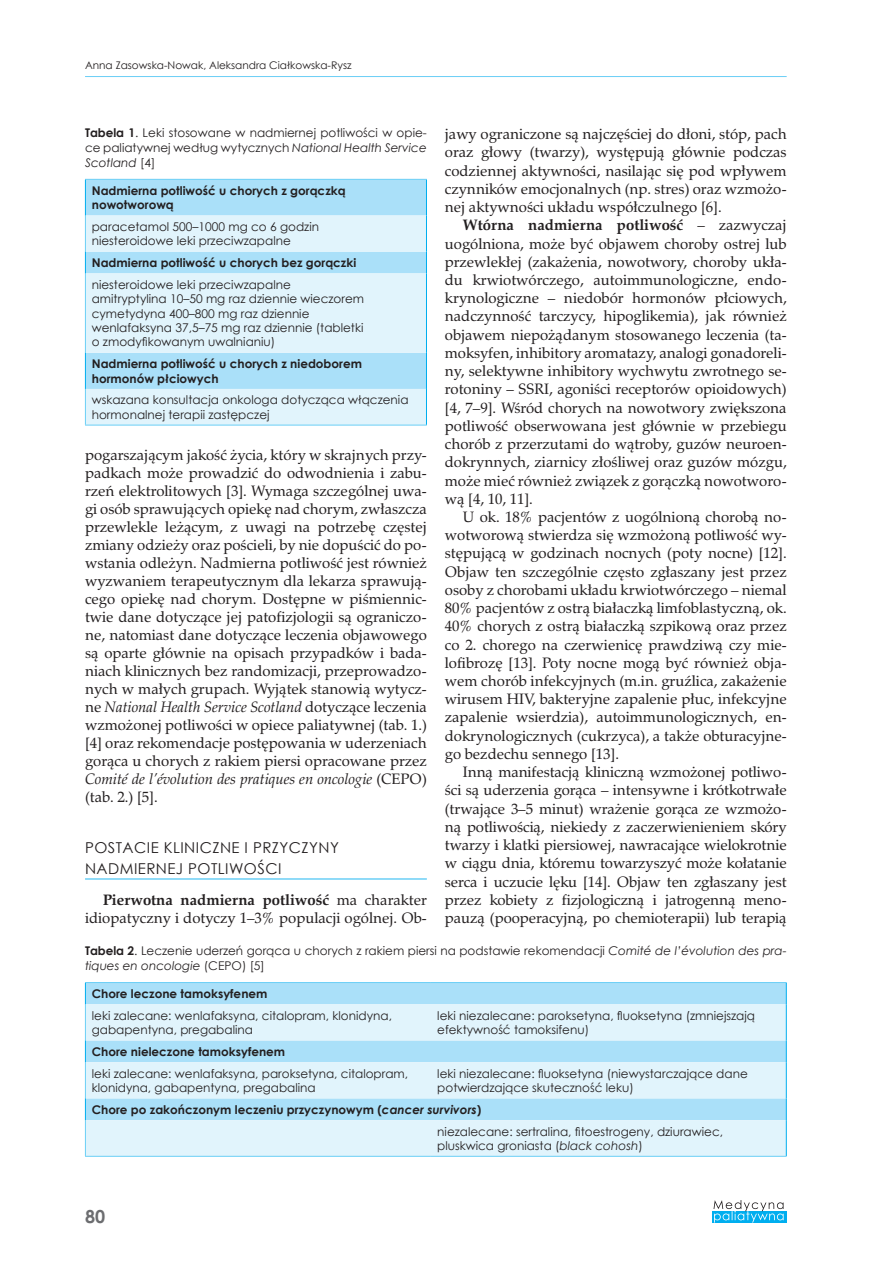
<style>
.page{position:relative;width:893px;height:1263px;background:#fff}
.page>*{position:absolute;margin:0;border:0;box-sizing:border-box;transform-origin:0 0}
.t1{font:700 18px "Century Gothic";color:#6c6d70}
.t2{font:15px/18.3px "Zapf Calligr PL";color:#231f20;text-align:justify}
.t3{font:15px/21px "Century Gothic";letter-spacing:.03em;color:#231f20}
.t4{font:12px/14.4px "Century Gothic";color:#231f20}
.t5{font:700 12px/14.4px "Century Gothic";color:#231f20}
.t6{font:10.5px "Century Gothic";color:#231f20}
.s1{font-weight:700}
.s2{font-style:italic}
.s3{font-weight:700;font-style:italic}
</style>
<div class="page">
<hr style="left:85px;top:76px;width:702px;height:1px;background:#6bcff6">
<div style="left:712px;top:1211px;width:75px;height:11px;background:#00aeef"></div>
<svg style="left:713px;top:1200px;width:71px;height:22px"></svg>
<hr style="left:85px;top:878px;width:342px;height:2px;background:#6bcff6">
<div style="left:86px;top:180px;width:340px;height:35px;background:#aae0f9"></div>
<svg style="left:86px;top:215px;width:340px;height:210px;background:#d1eefb"></svg>
<hr style="left:85px;top:179px;width:342px;height:1px;background:#6bcff6">
<hr style="left:85px;top:215px;width:1px;height:37px;background:#6bcff6">
<hr style="left:85px;top:273px;width:1px;height:80px;background:#6bcff6">
<hr style="left:85px;top:180px;width:1px;height:35px;background:#00aeef">
<hr style="left:426px;top:180px;width:1px;height:35px;background:#00aeef">
<hr style="left:426px;top:215px;width:1px;height:37px;background:#00aeef">
<svg style="left:85px;top:252px;width:1px;height:21px"></svg>
<svg style="left:426px;top:252px;width:1px;height:21px"></svg>
<hr style="left:426px;top:273px;width:1px;height:80px;background:#00aeef">
<hr style="left:85px;top:353px;width:1px;height:36px;background:#00aeef">
<hr style="left:426px;top:353px;width:1px;height:36px;background:#00aeef">
<hr style="left:85px;top:389px;width:1px;height:36px;background:#6bcff6">
<hr style="left:85px;top:425px;width:342px;height:1px;background:#6bcff6">
<hr style="left:426px;top:389px;width:1px;height:36px;background:#00aeef">
<div style="left:86px;top:983px;width:700px;height:21px;background:#aae0f9"></div>
<svg style="left:86px;top:1004px;width:700px;height:152px;background:#d1eefb"></svg>
<hr style="left:85px;top:982px;width:346px;height:1px;background:#6bcff6">
<hr style="left:431px;top:982px;width:356px;height:1px;background:#6bcff6">
<hr style="left:85px;top:1004px;width:1px;height:36px;background:#6bcff6">
<hr style="left:85px;top:1062px;width:1px;height:36px;background:#6bcff6">
<hr style="left:85px;top:1120px;width:1px;height:36px;background:#6bcff6">
<hr style="left:85px;top:1156px;width:346px;height:1px;background:#6bcff6">
<hr style="left:431px;top:1156px;width:356px;height:1px;background:#6bcff6">
<svg style="left:85px;top:983px;width:1px;height:21px"></svg>
<svg style="left:786px;top:983px;width:1px;height:21px"></svg>
<hr style="left:786px;top:1004px;width:1px;height:36px;background:#00aeef">
<svg style="left:85px;top:1040px;width:1px;height:22px"></svg>
<svg style="left:786px;top:1040px;width:1px;height:22px"></svg>
<hr style="left:786px;top:1062px;width:1px;height:36px;background:#00aeef">
<svg style="left:85px;top:1098px;width:1px;height:22px"></svg>
<svg style="left:786px;top:1098px;width:1px;height:22px"></svg>
<hr style="left:786px;top:1120px;width:1px;height:36px;background:#00aeef">
<p class="t6" style="left:85px;top:58px;width:268px">Anna Zasowska-Nowak, Aleksandra Ciałkowska-Rysz</p>
<p class="t4" style="left:85px;top:125px;width:343px;line-height:15px;text-align:justify"><span class="s1">Tabela 1</span>. Leki stosowane w nadmiernej potliwości w opie&shy;ce paliatywnej według wytycznych <span class="s2">National Health Service Scotland</span> [4]</p>
<p class="t5" style="left:92px;top:183px;width:255px">Nadmierna potliwość u chorych z gorączką nowotworową</p>
<p class="t4" style="left:92px;top:219px;width:229px">paracetamol 500–1000 mg co 6 godzin niesteroidowe leki przeciwzapalne</p>
<p class="t5" style="left:92px;top:255px;width:266px">Nadmierna potliwość u chorych bez gorączki</p>
<p class="t4" style="left:92px;top:277px;width:274px">niesteroidowe leki przeciwzapalne amitryptylina 10–50 mg raz dziennie wieczorem cymetydyna 400–800 mg raz dziennie wenlafaksyna 37,5–75 mg raz dziennie (tabletki o zmodyfikowanym uwalnianiu)</p>
<p class="t5" style="left:92px;top:356px;width:272px">Nadmierna potliwość u chorych z niedoborem hormonów płciowych</p>
<p class="t4" style="left:92px;top:393px;width:318px">wskazana konsultacja onkologa dotycząca włączenia hormonalnej terapii zastępczej</p>
<p class="t2" style="left:85px;top:446px;width:343px">pogarszającym jakość życia, który w skrajnych przy&shy;padkach może prowadzić do odwodnienia i zabu&shy;rzeń elektrolitowych [3]. Wymaga szczególnej uwa&shy;gi osób sprawujących opiekę nad chorym, zwłaszcza przewlekle leżącym, z uwagi na potrzebę częstej zmiany odzieży oraz pościeli, by nie dopuścić do po&shy;wstania odleżyn. Nadmierna potliwość jest również wyzwaniem terapeutycznym dla lekarza sprawują&shy;cego opiekę nad chorym. Dostępne w piśmiennic&shy;twie dane dotyczące jej patofizjologii są ograniczo&shy;ne, natomiast dane dotyczące leczenia objawowego są oparte głównie na opisach przypadków i bada&shy;niach klinicznych bez randomizacji, przeprowadzo&shy;nych w małych grupach. Wyjątek stanowią wytycz&shy;ne <span class="s2">National Health Service Scotland</span> dotyczące leczenia wzmożonej potliwości w opiece paliatywnej (tab. 1.) [4] oraz rekomendacje postępowania w uderzeniach gorąca u chorych z rakiem piersi opracowane przez <span class="s2">Comité de l’évolution des pratiques en oncologie</span> (CEPO) (tab. 2.) [5].</p>
<p class="t3" style="left:85px;top:837px;width:255px">POSTACIE KLINICZNE I PRZYCZYNY<br>NADMIERNEJ POTLIWOŚCI</p>
<p class="t2" style="left:85px;top:891px;width:343px;text-align:right"><span class="s1">Pierwotna nadmierna potliwość</span> ma charakter idiopatyczny i dotyczy 1–3% populacji ogólnej. Ob-</p>
<p class="t2" style="left:445px;top:125px;width:343px">jawy ograniczone są najczęściej do dłoni, stóp, pach oraz głowy (twarzy), występują głównie podczas codziennej aktywności, nasilając się pod wpływem czynników emocjonalnych (np. stres) oraz wzmożo&shy;nej aktywności układu współczulnego [6].</p>
<p class="t2" style="left:445px;top:216px;width:343px;text-indent:18px"><span class="s1">Wtórna nadmierna potliwość</span> – zazwyczaj uogólniona, może być objawem choroby ostrej lub przewlekłej (zakażenia, nowotwory, choroby ukła&shy;du krwiotwórczego, autoimmunologiczne, endo&shy;krynologiczne – niedobór hormonów płciowych, nadczynność tarczycy, hipoglikemia), jak również objawem niepożądanym stosowanego leczenia (ta&shy;moksyfen, inhibitory aromatazy, analogi gonadoreli&shy;ny, selektywne inhibitory wychwytu zwrotnego se&shy;rotoniny – SSRI, agoniści receptorów opioidowych) [4, 7–9]. Wśród chorych na nowotwory zwiększona potliwość obserwowana jest głównie w przebiegu chorób z przerzutami do wątroby, guzów neuroen&shy;dokrynnych, ziarnicy złośliwej oraz guzów mózgu, może mieć również związek z gorączką nowotworo&shy;wą [4, 10, 11].</p>
<p class="t2" style="left:445px;top:508px;width:343px;text-indent:18px">U ok. 18% pacjentów z uogólnioną chorobą no&shy;wotworową stwierdza się wzmożoną potliwość wy&shy;stępującą w godzinach nocnych (poty nocne) [12].<br>Objaw ten szczególnie często zgłaszany jest przez osoby z chorobami układu krwiotwórczego – niemal 80% pacjentów z ostrą białaczką limfoblastyczną, ok.<br>40% chorych z ostrą białaczką szpikową oraz przez co 2. chorego na czerwienicę prawdziwą czy mie&shy;lofibrozę [13]. Poty nocne mogą być również obja&shy;wem chorób infekcyjnych (m.in. gruźlica, zakażenie wirusem HIV, bakteryjne zapalenie płuc, infekcyjne zapalenie wsierdzia), autoimmunologicznych, en&shy;dokrynologicznych (cukrzyca), a także obturacyjne&shy;go bezdechu sennego [13].</p>
<p class="t2" style="left:445px;top:763px;width:343px;text-indent:18px">Inną manifestacją kliniczną wzmożonej potliwo&shy;ści są uderzenia gorąca – intensywne i krótkotrwałe (trwające 3–5 minut) wrażenie gorąca ze wzmożo&shy;ną potliwością, niekiedy z zaczerwienieniem skóry twarzy i klatki piersiowej, nawracające wielokrotnie w ciągu dnia, któremu towarzyszyć może kołatanie serca i uczucie lęku [14]. Objaw ten zgłaszany jest przez kobiety z fizjologiczną i jatrogenną meno&shy;pauzą (pooperacyjną, po chemioterapii) lub terapią</p>
<p class="t4" style="left:85px;top:943px;width:703px;line-height:15px"><span class="s1">Tabela 2</span>. Leczenie uderzeń gorąca u chorych z rakiem piersi na podstawie rekomendacji <span class="s2">Comité de l’évolution des pra&shy;tiques en oncologie</span> (CEPO) [5]</p>
<p class="t5" style="left:92px;top:986px;width:177px">Chore leczone tamoksyfenem</p>
<p class="t4" style="left:92px;top:1008px;width:302px">leki zalecane: wenlafaksyna, citalopram, klonidyna, gabapentyna, pregabalina</p>
<p class="t4" style="left:437px;top:1008px;width:319px">leki niezalecane: paroksetyna, fluoksetyna (zmniejszają efektywność tamoksifenu)</p>
<p class="t5" style="left:92px;top:1044px;width:195px">Chore nieleczone tamoksyfenem</p>
<p class="t4" style="left:92px;top:1066px;width:318px">leki zalecane: wenlafaksyna, paroksetyna, citalopram, klonidyna, gabapentyna, pregabalina</p>
<p class="t4" style="left:437px;top:1066px;width:312px">leki niezalecane: fluoksetyna (niewystarczające dane potwierdzające skuteczność leku)</p>
<p class="t4" style="left:437px;top:1098px;width:287px;line-height:21.8px;text-indent:-345px"><span class="s1">Chore po zakończonym leczeniu przyczynowym (</span><span class="s3">cancer survivors</span><span class="s1">)<br></span>niezalecane: sertralina, fitoestrogeny, dziurawiec,</p>
<p class="t4" style="left:437px;top:1138px;width:207px">pluskwica groniasta (<span class="s2">black cohosh</span>)</p>
<p class="t1" style="left:85px;top:1202px;width:22px">80</p>
</div>
